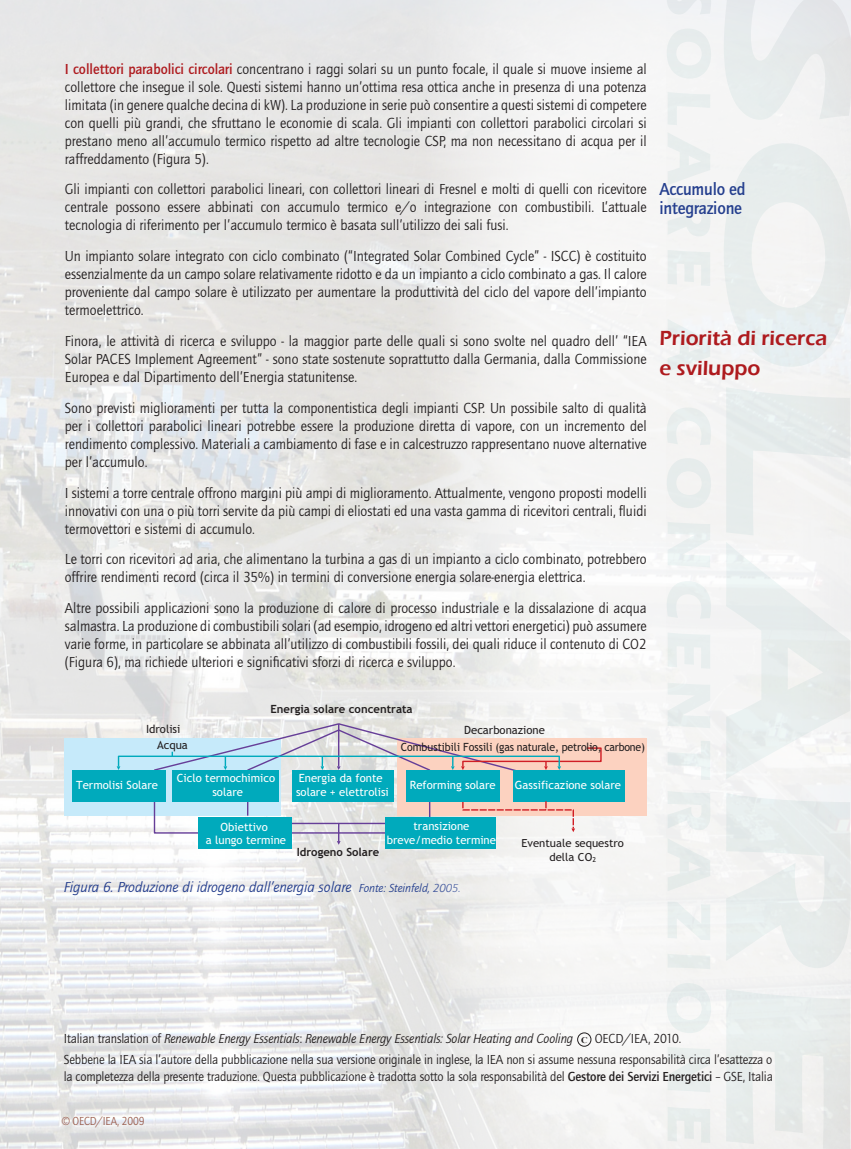
<style>
.page{position:relative;width:851px;height:1149px;background:#fff}
.page>*{position:absolute;margin:0;border:0;box-sizing:border-box;transform-origin:0 0}
._01_-_Titres_rouge{font:600 21px "Eras ITC";color:#ae1a1e}
._02_-_Titre_Bleu{font:500 18px/19.5px "Quay Sans ITC Std";letter-spacing:-.01em;color:#253f8e;scale:.95 1}
._01_-_TC_-_Right_Pag{font:15px/18px "Quay Sans ITC Std";color:#231f20;text-align:justify;scale:.95 1}
._03_-_Titre_Fig{font:italic 15px "Quay Sans ITC Std";letter-spacing:-.005em;color:#253f8e}
._01_-_TC_-_Right_Pag-2{font:13.5px/16.5px "Quay Sans ITC Std";letter-spacing:-.01em;color:#231f20;scale:.95 1}
._01_-_TC_-_Right_Pag-3{font:italic 13.5px "Quay Sans ITC Std";letter-spacing:-.01em;color:#231f20;scale:.95 1}
.t1{font:12px "Quay Sans ITC Std";letter-spacing:-.01em;color:#9a5c4c;scale:.9 1}
.t2{font:11.25px/13.6px "Trebuchet MS";color:#fff;text-align:center}
.t3{font:11.25px "Trebuchet MS";letter-spacing:-.02em;color:#231f20;scale:.94 1}
.t4{font:700 11.25px "Trebuchet MS";color:#231f20}
.t5{font:11.25px "Trebuchet MS";color:#231f20}
.t6{font:11.1px/13.6px "Trebuchet MS";color:#231f20;text-align:center}
.t7{font:700 8.7px "Times New Roman";color:#231f20}
.s1{font-weight:500;color:#ae1a1e}
.s2{font-size:12px}
.s3{font-style:normal}
.s4{font-weight:500}
</style>
<div class="page">
<img style="left:0;top:0;width:423px;height:1148px">
<div style="left:423px;top:0;width:427px;height:1148px;background:#f4f4f4"></div>
<div style="left:397px;top:738px;width:249px;height:77px;background:#fcd2c0"></div>
<div style="left:64px;top:738px;width:216px;height:77px;background:#c6eafa"></div>
<svg style="left:153px;top:722px;width:335px;height:6px"></svg>
<div style="left:72px;top:769px;width:93px;height:32px;background:#00aabc"></div>
<div style="left:512px;top:769px;width:112px;height:32px;background:#00aabc"></div>
<hr style="left:338px;top:723px;width:1px;height:43px;background:#663e98">
<div style="left:199px;top:817px;width:93px;height:31px;background:#00aabc"></div>
<svg style="left:117px;top:728px;width:485px;height:116px"></svg>
<div style="left:385px;top:817px;width:111px;height:31px;background:#00aabc"></div>
<div style="left:577px;top:1032px;width:14px;height:14px;border:1px solid #231f20;border-radius:50%"></div>
<p class="_01_-_TC_-_Right_Pag" style="left:65px;top:59px;width:614px"><span class="s1">I collettori parabolici circolari</span> concentrano i raggi solari su un punto focale, il quale si muove insieme al collettore che insegue il sole. Questi sistemi hanno un’ottima resa ottica anche in presenza di una potenza limitata (in genere qualche decina di kW). La produzione in serie può consentire a questi sistemi di competere con quelli più grandi, che sfruttano le economie di scala. Gli impianti con collettori parabolici circolari si prestano meno all’accumulo termico rispetto ad altre tecnologie CSP, ma non necessitano di acqua per il raffreddamento (Figura 5).</p>
<p class="_01_-_TC_-_Right_Pag" style="left:65px;top:180px;width:614px">Gli impianti con collettori parabolici lineari, con collettori lineari di Fresnel e molti di quelli con ricevitore centrale possono essere abbinati con accumulo termico e/o integrazione con combustibili. L’attuale tecnologia di riferimento per l’accumulo termico è basata sull’utilizzo dei sali fusi.</p>
<p class="_01_-_TC_-_Right_Pag" style="left:65px;top:247px;width:614px">Un impianto solare integrato con ciclo combinato (“Integrated Solar Combined Cycle” - ISCC) è costituito essenzialmente da un campo solare relativamente ridotto e da un impianto a ciclo combinato a gas. Il calore proveniente dal campo solare è utilizzato per aumentare la produttività del ciclo del vapore dell’impianto termoelettrico.</p>
<p class="_01_-_TC_-_Right_Pag" style="left:65px;top:332px;width:614px">Finora, le attività di ricerca e sviluppo - la maggior parte delle quali si sono svolte nel quadro dell’ “IEA Solar PACES Implement Agreement” - sono state sostenute soprattutto dalla Germania, dalla Commissione Europea e dal Dipartimento dell’Energia statunitense.</p>
<p class="_01_-_TC_-_Right_Pag" style="left:65px;top:398px;width:614px">Sono previsti miglioramenti per tutta la componentistica degli impianti CSP. Un possibile salto di qualità per i collettori parabolici lineari potrebbe essere la produzione diretta di vapore, con un incremento del rendimento complessivo. Materiali a cambiamento di fase e in calcestruzzo rappresentano nuove alternative per l’accumulo.</p>
<p class="_01_-_TC_-_Right_Pag" style="left:65px;top:483px;width:614px">I sistemi a torre centrale offrono margini più ampi di miglioramento. Attualmente, vengono proposti modelli innovativi con una o più torri servite da più campi di eliostati ed una vasta gamma di ricevitori centrali, fluidi termovettori e sistemi di accumulo.</p>
<p class="_01_-_TC_-_Right_Pag" style="left:65px;top:550px;width:613px">Le torri con ricevitori ad aria, che alimentano la turbina a gas di un impianto a ciclo combinato, potrebbero offrire rendimenti record (circa il 35%) in termini di conversione energia solare-energia elettrica.</p>
<p class="_01_-_TC_-_Right_Pag" style="left:65px;top:599px;width:614px">Altre possibili applicazioni sono la produzione di calore di processo industriale e la dissalazione di acqua salmastra. La produzione di combustibili solari (ad esempio, idrogeno ed altri vettori energetici) può assumere varie forme, in particolare se abbinata all’utilizzo di combustibili fossili, dei quali riduce il contenuto di CO2 (Figura 6), ma richiede ulteriori e significativi sforzi di ricerca e sviluppo.</p>
<p class="_02_-_Titre_Bleu" style="left:659px;top:179px;width:92px">Accumulo ed integrazione</p>
<p class="_01_-_Titres_rouge" style="left:659px;top:326px;width:169px">Priorità di ricerca</p>
<p class="_01_-_Titres_rouge" style="left:659px;top:356px;width:102px">e sviluppo</p>
<p class="t4" style="left:270px;top:701px;width:144px">Energia solare concentrata</p>
<p class="t3" style="left:400px;top:740px;width:261px">Combustibili Fossili (gas naturale, petrolio, carbone)</p>
<p class="t5" style="left:146px;top:721px;width:36px">Idrolisi</p>
<p class="t5" style="left:464px;top:723px;width:82px">Decarbonazione</p>
<p class="t5" style="left:157px;top:738px;width:32px">Acqua</p>
<p class="t2" style="left:296px;top:771px;width:94px;text-align:left">Energia da fonte solare + elettrolisi</p>
<p class="t2" style="left:177px;top:771px;width:100px">Ciclo termochimico solare</p>
<p class="t2" style="left:410px;top:777px;width:87px">Reforming solare</p>
<p class="t2" style="left:387px;top:819px;width:111px">transizione breve/medio termine</p>
<p class="t4" style="left:297px;top:845px;width:84px">Idrogeno Solare</p>
<p class="t2" style="left:76px;top:777px;width:83px">Termolisi Solare</p>
<p class="t2" style="left:515px;top:777px;width:107px">Gassificazione solare</p>
<p class="t2" style="left:206px;top:819px;width:82px">Obiettivo<br>a lungo termine</p>
<p class="t6" style="left:521px;top:836px;width:104px">Eventuale sequestro della CO<sub>2</sub></p>
<p class="_03_-_Titre_Fig" style="left:64px;top:877px;width:398px">Figura 6. Produzione di idrogeno dall’energia solare <span class="s2">Fonte: Steinfeld, 2005.</span></p>
<p class="_01_-_TC_-_Right_Pag-3" style="left:64px;top:1030px;width:537px"><span class="s3">Italian translation of</span> Renewable Energy Essentials<span class="s3">:</span> Renewable Energy Essentials: Solar Heating and Cooling</p>
<p class="_01_-_TC_-_Right_Pag-2" style="left:594px;top:1030px;width:92px">OECD/IEA, 2010.</p>
<p class="_01_-_TC_-_Right_Pag-2" style="left:64px;top:1050px;width:747px">Sebbene la IEA sia l’autore della pubblicazione nella sua versione originale in inglese, la IEA non si assume nessuna responsabilità circa l’esattezza o la completezza della presente traduzione. Questa pubblicazione è tradotta sotto la sola responsabilità del <span class="s4">Gestore dei Servizi Energetici</span> – GSE, Italia</p>
<p class="t7" style="left:581px;top:1033px;width:8px">C</p>
<p class="t1" style="left:62px;top:1113px;width:94px">© OECD/IEA, 2009</p>
</div>
